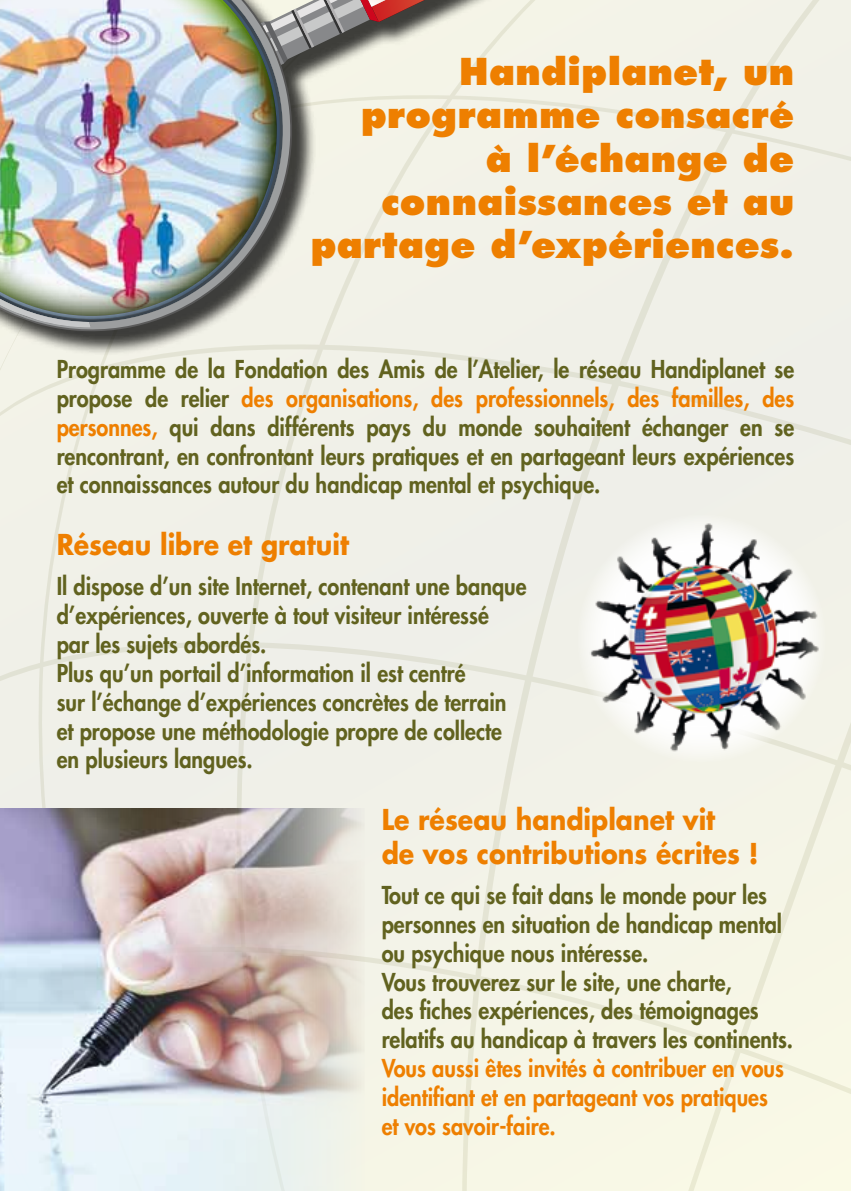
<style>
.page{position:relative;width:851px;height:1191px;background:#fff}
.page>*{position:absolute;margin:0;border:0;box-sizing:border-box;transform-origin:0 0}
.t1{font:800 36px/43.2px "Futura";letter-spacing:.01em;color:#ee7f00;text-align:right}
.t2{font:700 28px/33.6px "Futura";color:#ee7f00;scale:.9 1}
.t3{font:800 24px/28.8px "Futura";color:#61621f;scale:.9 1}
.t4{font:800 24px/28.8px "Futura";color:#ee7f00;scale:.9 1}
.s1{color:#ee7f00}
</style>
<div class="page">
<div style="left:0;top:0;width:850px;height:1191px;background:#f1f1e8"></div>
<img style="left:0;top:808px;width:364px;height:383px">
<div style="left:0;top:0;width:644px;height:355px;background:#f2f2e8"></div>
<svg style="left:330px;top:0;width:94px;height:68px"></svg>
<svg style="left:0;top:0;width:330px;height:369px"></svg>
<svg style="left:0;top:0;width:318px;height:338px"></svg>
<svg style="left:0;top:320px;width:91px;height:7px"></svg>
<img style="left:0;top:0;width:277px;height:320px">
<img style="left:577px;top:514px;width:248px;height:249px;border-radius:124px">
<h1 class="t1" style="left:311px;top:50px;width:485px">Handiplanet, un programme consacré<br>à l’échange de connaissances et au partage d’expériences.</h1>
<p class="t3" style="left:57px;top:354px;width:820px;text-align:justify">Programme de la Fondation des Amis de l’Atelier, le réseau Handiplanet se propose de relier <span class="s1">des organisations, des professionnels, des familles, des personnes,</span> qui dans différents pays du monde souhaitent échanger en se rencontrant, en confrontant leurs pratiques et en partageant leurs expériences et connaissances autour du handicap mental et psychique.</p>
<p class="t2" style="left:57px;top:527px;width:326px">Réseau libre et gratuit</p>
<p class="t3" style="left:57px;top:572px;width:523px">Il dispose d’un site Internet, contenant une banque d’expériences, ouverte à tout visiteur intéressé par les sujets abordés.<br>Plus qu’un portail d’information il est centré<br>sur l’échange d’expériences concrètes de terrain et propose une méthodologie propre de collecte en plusieurs langues.</p>
<p class="t2" style="left:381px;top:802px;width:420px">Le réseau handiplanet vit<br>de vos contributions écrites !</p>
<p class="t3" style="left:381px;top:880px;width:458px">Tout ce qui se fait dans le monde pour les personnes en situation de handicap mental ou psychique nous intéresse.<br>Vous trouverez sur le site, une charte,<br>des fiches expériences, des témoignages relatifs au handicap à travers les continents.</p>
<p class="t4" style="left:381px;top:1053px;width:448px">Vous aussi êtes invités à contribuer en vous identifiant et en partageant vos pratiques et vos savoir-faire.</p>
</div>
